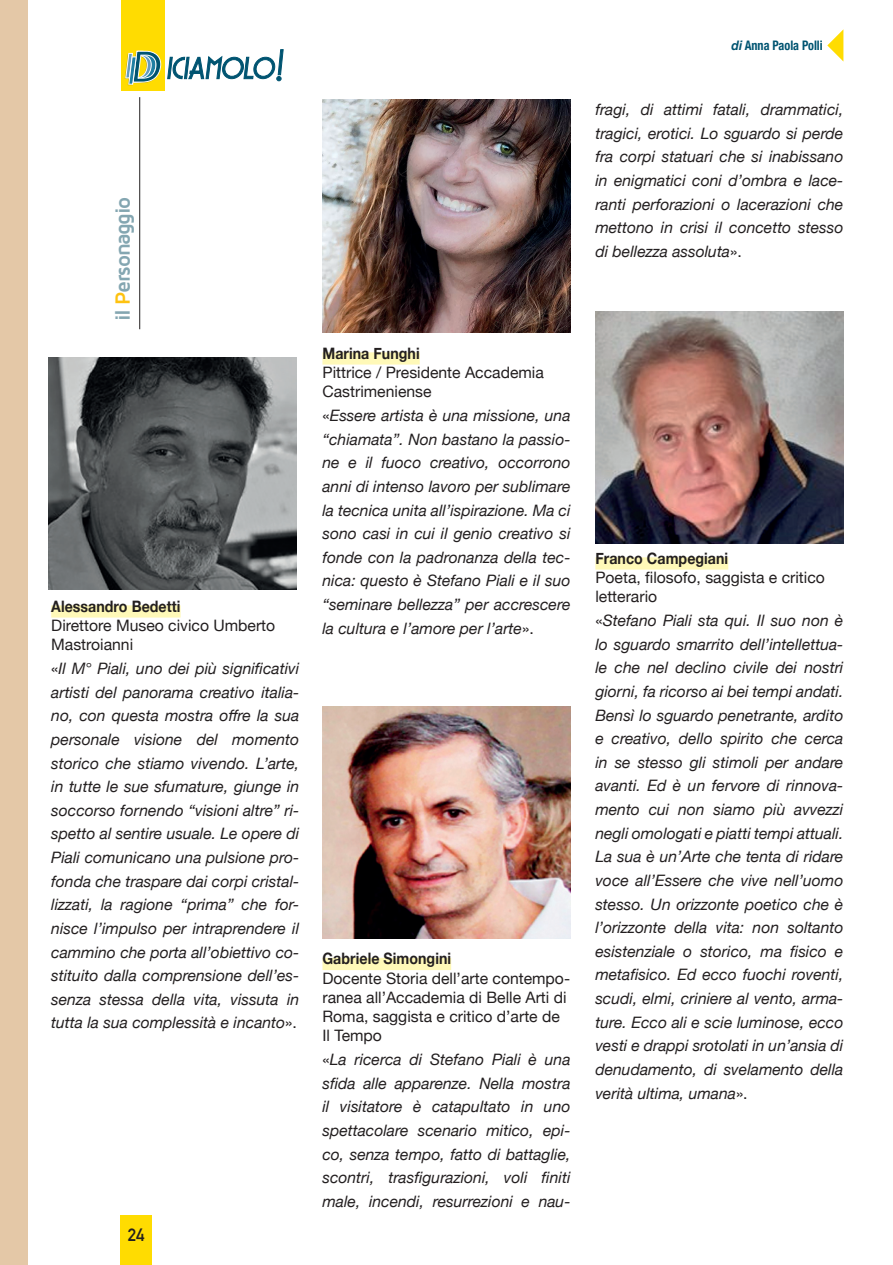
<style>
.page{position:relative;width:893px;height:1265px;background:#fff}
.page>*{position:absolute;margin:0;border:0;box-sizing:border-box;transform-origin:0 0}
.t1{font:700 21.18px "Maven Pro";letter-spacing:-.065em;color:#84a6b1}
.t2{font:700 17.5px "DIN Alternate";color:#231f20}
.t3{font:italic 15.75px/23.6px "Helvetica Neue";color:#231f20;text-align:justify}
.t4{font:15.75px/19.2px "Helvetica Neue";color:#231f20}
.t5{font:700 15.75px "Helvetica Neue";letter-spacing:.005em;color:#231f20;scale:.9 1}
.t6{font:700 condensed 13.12px "Helvetica Neue";color:#005471;scale:.93 1}
.s1{color:#fec210}
.s2{font-style:normal}
.s3{font-style:italic;font-stretch:normal}
</style>
<div class="page">
<div style="left:0;top:0;width:27px;height:1265px;background:#e4c8a7"></div>
<div style="left:121px;top:0;width:43px;height:90px;background:#ffdc01"></div>
<svg style="left:125px;top:49px;width:159px;height:36px"></svg>
<hr style="left:139px;top:97px;width:1px;height:232px;background:#231f20">
<svg style="left:827px;top:30px;width:16px;height:31px"></svg>
<div style="left:51px;top:605px;width:130px;height:13px;background:#fff9b8"></div>
<div style="left:322px;top:352px;width:98px;height:13px;background:#fff9b8"></div>
<div style="left:322px;top:958px;width:129px;height:12px;background:#fff9b8"></div>
<div style="left:595px;top:557px;width:133px;height:13px;background:#fff9b8"></div>
<div style="left:120px;top:1215px;width:31px;height:50px;background:#ffdc01"></div>
<img style="left:49px;top:357px;width:248px;height:232px">
<img style="left:322px;top:100px;width:248px;height:232px">
<img style="left:595px;top:311px;width:248px;height:232px">
<img style="left:322px;top:707px;width:248px;height:232px">
<h1 class="t1" style="left:111px;top:321px;width:126px;rotate:-90deg">il <span class="s1">P</span>ersonaggio</h1>
<p class="t5" style="left:51px;top:594px;width:145px">Alessandro Bedetti</p>
<p class="t4" style="left:51px;top:617px;width:226px">Direttore Museo civico Umberto<br>Mastroianni</p>
<p class="t3" style="left:51px;top:657px;width:250px"><span class="s2">«</span>Il M° Piali, uno dei più significativi artisti del panorama creativo italia&shy;no, con questa mostra offre la sua personale visione del momento storico che stiamo vivendo. L’arte, in tutte le sue sfumature, giunge in soccorso fornendo “visioni altre” ri&shy;spetto al sentire usuale. Le opere di Piali comunicano una pulsione pro&shy;fonda che traspare dai corpi cristal&shy;lizzati, la ragione “prima” che for&shy;nisce l’impulso per intraprendere il cammino che porta all’obiettivo co&shy;stituito dalla comprensione dell’es&shy;senza stessa della vita, vissuta in tutta la sua complessità e incanto<span class="s2">».</span></p>
<p class="t2" style="left:128px;top:1222px;width:18px">24</p>
<p class="t5" style="left:322px;top:341px;width:110px">Marina Funghi</p>
<p class="t4" style="left:322px;top:364px;width:223px">Pittrice / Presidente Accademia<br>Castrimeniense</p>
<p class="t3" style="left:322px;top:404px;width:250px"><span class="s2">«</span>Essere artista è una missione, una “chiamata”. Non bastano la passio&shy;ne e il fuoco creativo, occorrono anni di intenso lavoro per sublimare la tecnica unita all’ispirazione. Ma ci sono casi in cui il genio creativo si fonde con la padronanza della tec&shy;nica: questo è Stefano Piali e il suo “seminare bellezza” per accrescere la cultura e l’amore per l’arte<span class="s2">».</span></p>
<p class="t5" style="left:322px;top:946px;width:145px">Gabriele Simongini</p>
<p class="t4" style="left:322px;top:969px;width:249px">Docente Storia dell’arte contempo&shy;ranea all’Accademia di Belle Arti di<br>Roma, saggista e critico d’arte de<br>Il Tempo</p>
<p class="t3" style="left:322px;top:1048px;width:250px"><span class="s2">«</span>La ricerca di Stefano Piali è una sfida alle apparenze. Nella mostra il visitatore è catapultato in uno spettacolare scenario mitico, epi&shy;co, senza tempo, fatto di battaglie, scontri, trasfigurazioni, voli finiti male, incendi, resurrezioni e nau-</p>
<p class="t6" style="left:732px;top:34px;width:100px"><span class="s3">di</span> Anna Paola Polli</p>
<p class="t3" style="left:595px;top:99px;width:250px">fragi, di attimi fatali, drammatici, tragici, erotici. Lo sguardo si perde fra corpi statuari che si inabissano in enigmatici coni d’ombra e lace&shy;ranti perforazioni o lacerazioni che mettono in crisi il concetto stesso di bellezza assoluta<span class="s2">».</span></p>
<p class="t5" style="left:595px;top:546px;width:149px">Franco Campegiani</p>
<p class="t4" style="left:595px;top:569px;width:231px">Poeta, filosofo, saggista e critico letterario</p>
<p class="t3" style="left:595px;top:610px;width:250px"><span class="s2">«</span>Stefano Piali sta qui. Il suo non è lo sguardo smarrito dell’intellettua&shy;le che nel declino civile dei nostri giorni, fa ricorso ai bei tempi andati.<br>Bensì lo sguardo penetrante, ardito e creativo, dello spirito che cerca in se stesso gli stimoli per andare avanti. Ed è un fervore di rinnova&shy;mento cui non siamo più avvezzi negli omologati e piatti tempi attuali.<br>La sua è un’Arte che tenta di ridare voce all’Essere che vive nell’uomo stesso. Un orizzonte poetico che è l’orizzonte della vita: non soltanto esistenziale o storico, ma fisico e metafisico. Ed ecco fuochi roventi, scudi, elmi, criniere al vento, arma&shy;ture. Ecco ali e scie luminose, ecco vesti e drappi srotolati in un’ansia di denudamento, di svelamento della verità ultima, umana<span class="s2">».</span></p>
</div>
